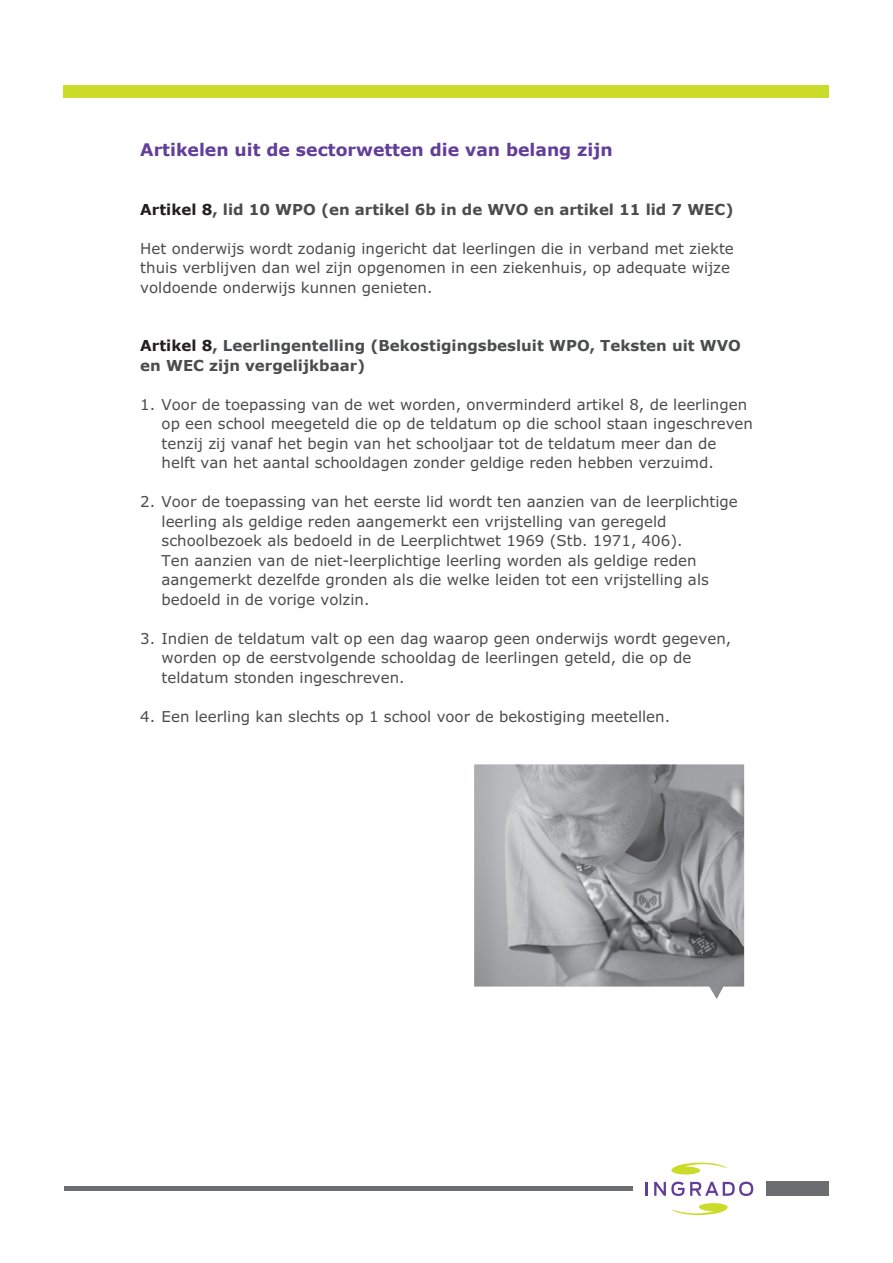
<style>
.page{position:relative;width:893px;height:1263px;background:#fff}
.page>*{position:absolute;margin:0;border:0;box-sizing:border-box;transform-origin:0 0}
.t1{font:700 17.25px "Verdana";color:#623e99}
.t2{font:15px/19.5px "Verdana";color:#4b4c4d}
.t3{font:700 15px/19.5px "Verdana";color:#4b4c4d}
.s1{color:#231f20}
</style>
<div class="page">
<hr style="left:64px;top:1187px;width:568px;height:4px;background:#6c6d70">
<div style="left:766px;top:1182px;width:63px;height:14px;background:#6c6d70"></div>
<svg style="left:671px;top:1162px;width:56px;height:12px"></svg>
<svg style="left:671px;top:1203px;width:57px;height:12px"></svg>
<svg style="left:646px;top:1182px;width:2px;height:14px"></svg>
<svg style="left:654px;top:1182px;width:99px;height:14px"></svg>
<div style="left:64px;top:85px;width:765px;height:12px;background:#cadb2a"></div>
<img style="left:474px;top:764px;width:270px;height:235px">
<p class="t1" style="left:140px;top:139px;width:474px">Artikelen uit de sectorwetten die van belang zijn</p>
<p class="t3" style="left:140px;top:199px;width:595px"><span class="s1">Artikel 8</span>, lid 10 WPO (en artikel 6b in de WVO en artikel 11 lid 7 WEC)</p>
<p class="t2" style="left:140px;top:238px;width:595px">Het onderwijs wordt zodanig ingericht dat leerlingen die in verband met ziekte thuis verblijven dan wel zijn opgenomen in een ziekenhuis, op adequate wijze voldoende onderwijs kunnen genieten.</p>
<p class="t3" style="left:140px;top:336px;width:602px"><span class="s1">Artikel 8</span>, Leerlingentelling (Bekostigingsbesluit WPO, Teksten uit WVO en WEC zijn vergelijkbaar)</p>
<p class="t2" style="left:162px;top:394px;width:593px;text-indent:-21px">1. Voor de toepassing van de wet worden, onverminderd artikel 8, de leerlingen op een school meegeteld die op de teldatum op die school staan ingeschreven tenzij zij vanaf het begin van het schooljaar tot de teldatum meer dan de helft van het aantal schooldagen zonder geldige reden hebben verzuimd.</p>
<p class="t2" style="left:162px;top:491px;width:578px;text-indent:-21px">2. Voor de toepassing van het eerste lid wordt ten aanzien van de leerplichtige leerling als geldige reden aangemerkt een vrijstelling van geregeld schoolbezoek als bedoeld in de Leerplichtwet 1969 (Stb. 1971, 406).<br>Ten aanzien van de niet-leerplichtige leerling worden als geldige reden aangemerkt dezelfde gronden als die welke leiden tot een vrijstelling als bedoeld in de vorige volzin.</p>
<p class="t2" style="left:162px;top:628px;width:571px;text-indent:-21px">3. Indien de teldatum valt op een dag waarop geen onderwijs wordt gegeven, worden op de eerstvolgende schooldag de leerlingen geteld, die op de teldatum stonden ingeschreven.</p>
<p class="t2" style="left:140px;top:706px;width:531px">4. Een leerling kan slechts op 1 school voor de bekostiging meetellen.</p>
</div>
